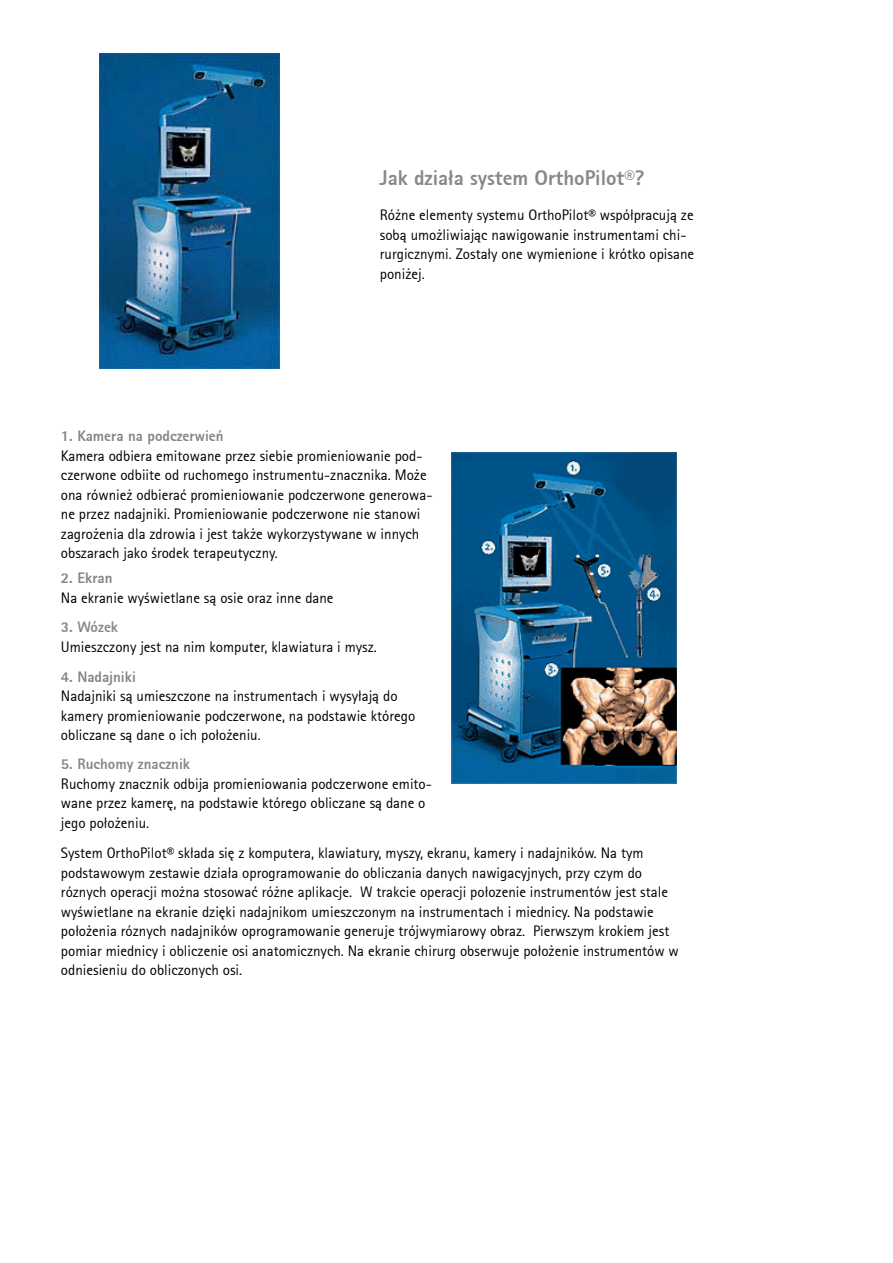
<style>
.page{position:relative;width:893px;height:1263px;background:#fff}
.page>*{position:absolute;margin:0;border:0;box-sizing:border-box;transform-origin:0 0}
.t1{font:21px "Rotis Sans Serif Pl Ex Bd";color:#87888a}
.t2{font:15px/19.5px "Rotis Sans Serif Pl";color:#000}
.t3{font:15px "Rotis Sans Serif Pl Ex Bd";color:#848587}
.t4{font:15px "Rotis Sans Serif Pl Ex Bd";color:#87888a}
</style>
<div class="page">
<img style="left:452px;top:452px;width:225px;height:331px">
<img style="left:99px;top:53px;width:180px;height:315px">
<h1 class="t1" style="left:379px;top:164px;width:267px">Jak działa system OrthoPilot®?</h1>
<p class="t2" style="left:380px;top:205px;width:316px">Różne elementy systemu OrthoPilot® współpracują ze sobą umożliwiając nawigowanie instrumentami chi&shy;rurgicznymi. Zostały one wymienione i krótko opisane poniżej.</p>
<p class="t3" style="left:61px;top:427px;width:164px">1. Kamera na podczerwień</p>
<p class="t2" style="left:61px;top:446px;width:373px">Kamera odbiera emitowane przez siebie promieniowanie pod&shy;czerwone odbiite od ruchomego instrumentu-znacznika. Może ona również odbierać promieniowanie podczerwone generowa&shy;ne przez nadajniki. Promieniowanie podczerwone nie stanowi zagrożenia dla zdrowia i jest także wykorzystywane w innych obszarach jako środek terapeutyczny.</p>
<p class="t3" style="left:61px;top:569px;width:53px">2. Ekran</p>
<p class="t2" style="left:61px;top:588px;width:274px">Na ekranie wyświetlane są osie oraz inne dane</p>
<p class="t4" style="left:61px;top:618px;width:59px">3. Wózek</p>
<p class="t2" style="left:61px;top:637px;width:318px">Umieszczony jest na nim komputer, klawiatura i mysz.</p>
<p class="t3" style="left:61px;top:667px;width:76px">4. Nadajniki</p>
<p class="t2" style="left:61px;top:686px;width:356px">Nadajniki są umieszczone na instrumentach i wysyłają do kamery promieniowanie podczerwone, na podstawie którego obliczane są dane o ich położeniu.</p>
<p class="t4" style="left:61px;top:755px;width:131px">5. Ruchomy znacznik</p>
<p class="t2" style="left:61px;top:774px;width:372px">Ruchomy znacznik odbija promieniowania podczerwone emito&shy;wane przez kamerę, na podstawie którego obliczane są dane o jego położeniu.</p>
<p class="t2" style="left:61px;top:843px;width:619px">System OrthoPilot® składa się z komputera, klawiatury, myszy, ekranu, kamery i nadajników. Na tym podstawowym zestawie działa oprogramowanie do obliczania danych nawigacyjnych, przy czym do róznych operacji można stosować różne aplikacje. W trakcie operacji połozenie instrumentów jest stale wyświetlane na ekranie dzięki nadajnikom umieszczonym na instrumentach i miednicy. Na podstawie położenia róznych nadajników oprogramowanie generuje trójwymiarowy obraz. Pierwszym krokiem jest pomiar miednicy i obliczenie osi anatomicznych. Na ekranie chirurg obserwuje położenie instrumentów w odniesieniu do obliczonych osi.</p>
</div>
